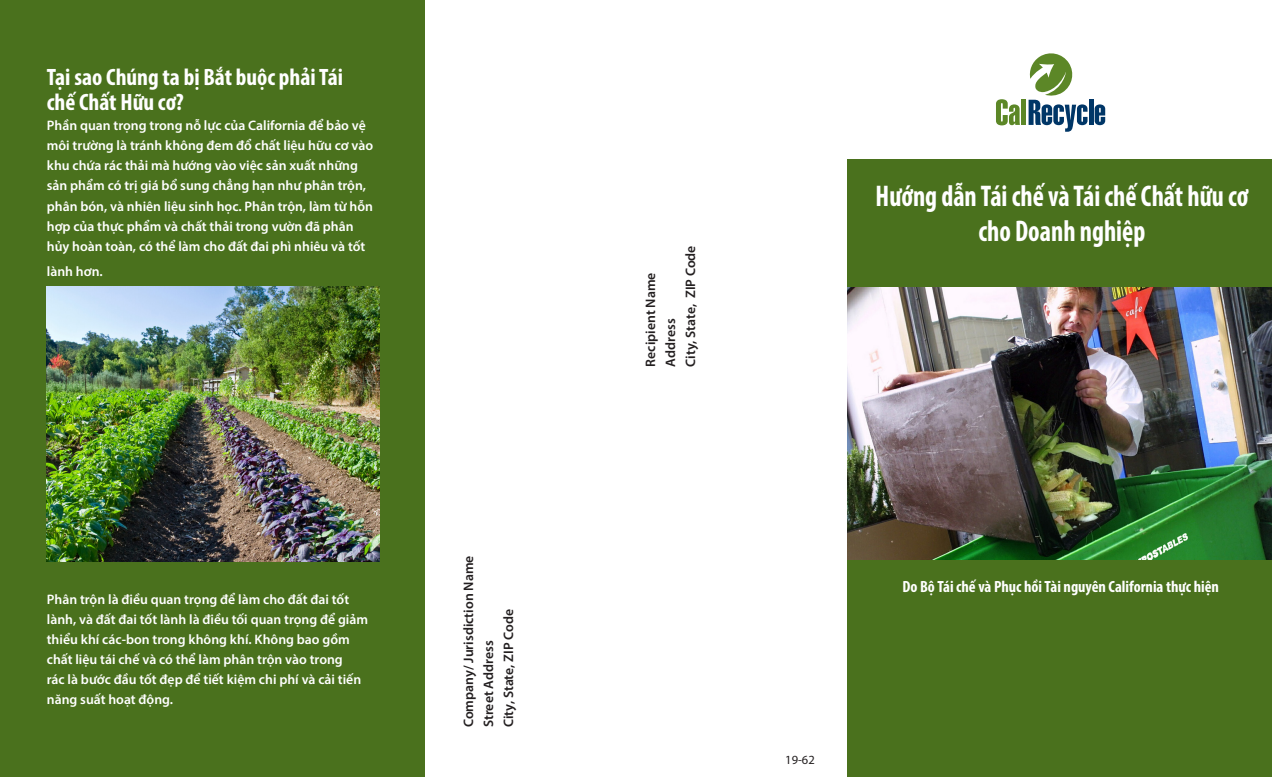
<style>
.page{position:relative;width:1272px;height:777px;background:#fff}
.page>*{position:absolute;margin:0;border:0;box-sizing:border-box;transform-origin:0 0}
.t1{font:700 condensed 30px/35px "Myriad Pro";color:#fff;text-align:center;scale:.89 1}
.Body{font:700 condensed 23.75px/25px "Myriad Pro";color:#fff}
.Photo_captions{font:700 condensed 16.25px "Myriad Pro";color:#fff}
.Body-2{font:600 13.75px/20px "Myriad Pro";color:#fff}
.Photo_captions-2{font:600 13.75px/20px "Myriad Pro";color:#fff}
.Body-3{font:600 13.75px "Myriad Pro";color:#231f20}
.Body-4{font:12.5px "Myriad Pro";color:#231f20}
</style>
<div class="page">
<img style="left:847px;top:287px;width:424px;height:273px">
<div style="left:0;top:0;width:424px;height:776px;background:#4a711d"></div>
<div style="left:847px;top:160px;width:424px;height:127px;background:#4a711d"></div>
<div style="left:847px;top:560px;width:424px;height:216px;background:#4a711d"></div>
<svg style="left:996px;top:99px;width:23px;height:26px"></svg>
<div style="left:1020px;top:100px;width:5px;height:25px;background:#5c8727"></div>
<svg style="left:1028px;top:53px;width:59px;height:79px"></svg>
<div style="left:1088px;top:100px;width:5px;height:25px;background:#003667"></div>
<svg style="left:1094px;top:104px;width:11px;height:21px"></svg>
<img style="left:47px;top:286px;width:332px;height:275px">
<p class="Body" style="left:47px;top:64px;width:298px">Tại sao Chúng ta bị Bắt buộc phải Tái chế Chất Hữu cơ?</p>
<p class="Body-2" style="left:47px;top:115px;width:328px">Phần quan trọng trong nỗ lực của California để bảo vệ môi trường là tránh không đem đổ chất liệu hữu cơ vào khu chứa rác thải mà hướng vào việc sản xuất những sản phẩm có trị giá bổ sung chẳng hạn như phân trộn, phân bón, và nhiên liệu sinh học. Phân trộn, làm từ hỗn hợp của thực phẩm và chất thải trong vườn đã phân hủy hoàn toàn, có thể làm cho đất đai phì nhiêu và tốt</p>
<p class="Body-2" style="left:47px;top:260px;width:57px">lành hơn.</p>
<p class="Photo_captions-2" style="left:47px;top:589px;width:323px">Phân trộn là điều quan trọng để làm cho đất đai tốt lành, và đất đai tốt lành là điều tối quan trọng để giảm thiểu khí các-bon trong không khí. Không bao gồm chất liệu tái chế và có thể làm phân trộn vào trong<br>rác là bước đầu tốt đẹp để tiết kiệm chi phí và cải tiến năng suất hoạt động.</p>
<p class="Body-3" style="left:460px;top:727px;width:173px;rotate:-90deg">Company/ Jurisdiction Name</p>
<p class="Body-3" style="left:480px;top:727px;width:88px;rotate:-90deg">Street Address</p>
<p class="Body-3" style="left:500px;top:727px;width:120px;rotate:-90deg">City, State, ZIP Code</p>
<p class="Body-3" style="left:641px;top:366px;width:95px;rotate:-90deg">Recipient Name</p>
<p class="Body-3" style="left:661px;top:366px;width:49px;rotate:-90deg">Address</p>
<p class="Body-3" style="left:681px;top:366px;width:122px;rotate:-90deg">City, State, ZIP Code</p>
<p class="t1" style="left:875px;top:177px;width:420px">Hướng dẫn Tái chế và Tái chế Chất hữu cơ cho Doanh nghiệp</p>
<p class="Body-4" style="left:785px;top:751px;width:31px">19-62</p>
<p class="Photo_captions" style="left:902px;top:576px;width:318px">Do Bộ Tái chế và Phục hồi Tài nguyên California thực hiện</p>
</div>
